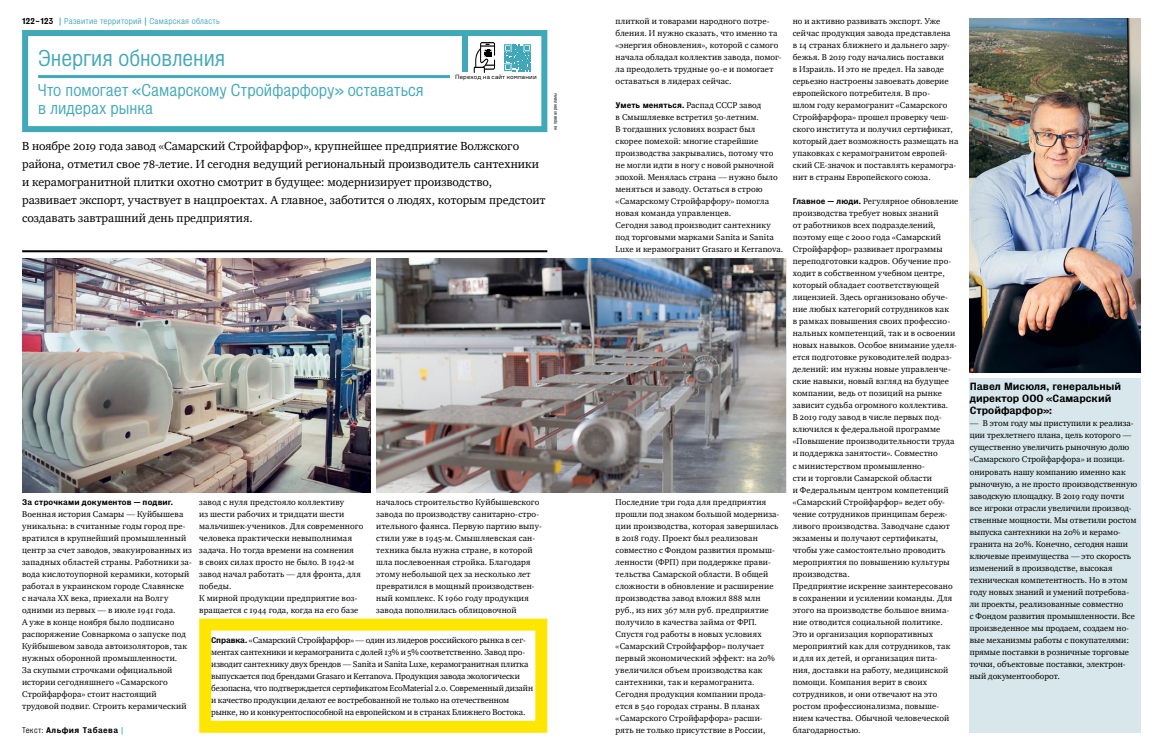
<style>
.page{position:relative;width:1163px;height:752px;background:#fff}
.page>*{position:absolute;margin:0;border:0;box-sizing:border-box;transform-origin:0 0}
.t1{font:24px "Afisha Grot C";color:#41a8b9}
.t2{font:18px/18px "Afisha Grot C";color:#41a8b9}
.t3{font:12px/18px "Charter OSC";color:#000}
.t4{font:11px/12px "Afisha Grot C Bold";color:#000}
.t5{font:9px "Afisha Grot C";letter-spacing:.025em;color:#41a8b9}
.t6{font:8.6px/12px "Charter OSC";letter-spacing:.01em;color:#000}
.t7{font:8.6px/12px "Charter OSC";letter-spacing:-.01em;color:#000}
.t8{font:8.6px "Afisha Grot C Bold";letter-spacing:.015em;color:#000}
.t9{font:8.6px "Afisha Grot C Bold";letter-spacing:.05em;color:#000}
.t10{font:6px "Formular";letter-spacing:.015em;color:#000}
.t11{font:5px "Afisha Grot C";color:#000}
.s1{font-family:"Afisha Grot C Bold";color:#000}
.s2{font-family:"Afisha Grot C Bold"}
.s3{font-family:"Afisha Grot C"}
.s4{color:#41a8b9}
</style>
<div class="page">
<hr style="left:22px;top:250px;width:525px;height:2px;background:#000">
<img style="left:22px;top:258px;width:348px;height:234px">
<img style="left:376px;top:258px;width:409px;height:234px">
<hr style="left:38px;top:75px;width:493px;height:3px;background:#41a8b9">
<div style="left:22px;top:30px;width:525px;height:102px;border:6px solid #41a8b9"></div>
<img style="left:969px;top:18px;width:171px;height:354px">
<div style="left:199px;top:618px;width:348px;height:114px;border:12px solid #ffe600"></div>
<div style="left:969px;top:378px;width:171px;height:354px;background:#d8e7eb"></div>
<div style="left:450px;top:74px;width:87px;height:8px;background:#fff"></div>
<svg style="left:504px;top:71px;width:27px;height:1px"></svg>
<svg style="left:504px;top:44px;width:27px;height:27px"></svg>
<div style="left:462px;top:34px;width:5px;height:38px;background:#41a8b9"></div>
<svg style="left:473px;top:42px;width:22px;height:31px"></svg>
<p class="t5" style="left:22px;top:18px;width:199px"><span class="s1">122–123</span> <span class="s2">|</span> Развитие территорий <span class="s2">|</span> Самарская область</p>
<p class="t6" style="left:615px;top:15px;width:167px">плиткой и товарами народного потре&shy;бления. И нужно сказать, что именно та «энергия обновления», которой с самого начала обладал коллектив завода, помог&shy;ла преодолеть трудные 90-е и помогает оставаться в лидерах сейчас.</p>
<p class="t6" style="left:615px;top:99px;width:169px"><span class="s2">Уметь меняться.</span> Распад СССР завод<br>в Смышляевке встретил 50-летним.<br>В тогдашних условиях возраст был скорее помехой: многие старейшие производства закрывались, потому что не могли идти в ногу с новой рыночной эпохой. Менялась страна — нужно было меняться и заводу. Остаться в строю «Самарскому Стройфарфору» помогла новая команда управленцев.<br>Сегодня завод производит сантехнику под торговыми марками Sanita и Sanita Luxe и керамогранит Grasaro и Kerranova.</p>
<p class="t6" style="left:792px;top:15px;width:167px">но и активно развивать экспорт. Уже сейчас продукция завода представлена<br>в 14 странах ближнего и дальнего зару&shy;бежья. В 2019 году начались поставки<br>в Израиль. И это не предел. На заводе серьезно настроены завоевать доверие европейского потребителя. В про-<br>шлом году керамогранит «Самарского Стройфарфора» прошел проверку чеш&shy;ского института и получил сертификат, который дает возможность размещать на упаковках с керамогранитом европей&shy;ский СЕ-значок и поставлять керамогра&shy;нит в страны Европейского союза.</p>
<p class="t6" style="left:792px;top:195px;width:167px"><span class="s2">Главное — люди.</span> Регулярное обновление производства требует новых знаний<br>от работников всех подразделений, поэтому еще с 2000 года «Самарский Стройфарфор» развивает программы переподготовки кадров. Обучение про&shy;ходит в собственном учебном центре, который обладает соответствующей лицензией. Здесь организовано обуче&shy;ние любых категорий сотрудников как<br>в рамках повышения своих профессио&shy;нальных компетенций, так и в освоении новых навыков. Особое внимание уделя&shy;ется подготовке руководителей подраз&shy;делений: им нужны новые управленче&shy;ские навыки, новый взгляд на будущее компании, ведь от позиций на рынке зависит судьба огромного коллектива.<br>В 2019 году завод в числе первых под&shy;ключился к федеральной программе «Повышение производительности труда и поддержка занятости». Совместно<br>с министерством промышленно-<br>сти и торговли Самарской области<br>и Федеральным центром компетенций «Самарский Стройфарфор» ведет обу&shy;чение сотрудников принципам береж&shy;ливого производства. Заводчане сдают экзамены и получают сертификаты, чтобы уже самостоятельно проводить мероприятия по повышению культуры производства.<br>Предприятие искренне заинтересовано в сохранении и усилении команды. Для этого на производстве большое внима&shy;ние отводится социальной политике.<br>Это и организация корпоративных мероприятий как для сотрудников, так<br>и для их детей, и организация пита-<br>ния, доставки на работу, медицинской помощи. Компания верит в своих сотрудников, и они отвечают на это ростом профессионализма, повыше&shy;нием качества. Обычной человеческой</p>
<h1 class="t1" style="left:38px;top:49px;width:189px">Энергия обновления</h1>
<h2 class="t2" style="left:38px;top:82px;width:387px">Что помогает «Самарскому Стройфарфору» оставаться в лидерах рынка</h2>
<p class="t10" style="left:455px;top:73px;width:83px">Переход на сайт компании</p>
<p class="t11" style="left:553px;top:130px;width:38px;rotate:-90deg">на правах рекламы</p>
<p class="t3" style="left:22px;top:137px;width:525px">В ноябре 2019 года завод «Самарский Стройфарфор», крупнейшее предприятие Волжского района, отметил свое 78-летие. И сегодня ведущий региональный производитель сантехники и керамогранитной плитки охотно смотрит в будущее: модернизирует производство, развивает экспорт, участвует в нацпроектах. А главное, заботится о людях, которым предстоит создавать завтрашний день предприятия.</p>
<p class="t8" style="left:22px;top:498px;width:152px">За строчками документов — подвиг.</p>
<p class="t6" style="left:22px;top:507px;width:171px">Военная история Самары — Куйбышева уникальна: в считанные годы город пре&shy;вратился в крупнейший промышленный центр за счет заводов, эвакуированных из западных областей страны. Работники за&shy;вода кислотоупорной керамики, который работал в украинском городе Славянске<br>с начала XX века, приехали на Волгу одними из первых — в июле 1941 года.<br>А уже в конце ноября было подписано распоряжение Совнаркома о запуске под Куйбышевом завода автоизоляторов, так нужных оборонной промышленности.<br>За скупыми строчками официальной истории сегодняшнего «Самарского Стройфарфора» стоит настоящий трудовой подвиг. Строить керамический</p>
<p class="t6" style="left:199px;top:495px;width:166px">завод с нуля предстояло коллективу<br>из шести рабочих и тридцати шести мальчишек-учеников. Для современного человека практически невыполнимая задача. Но тогда времени на сомнения<br>в своих силах просто не было. В 1942-м завод начал работать — для фронта, для победы.<br>К мирной продукции предприятие воз&shy;вращается с 1944 года, когда на его базе</p>
<p class="t6" style="left:376px;top:495px;width:167px">началось строительство Куйбышевского завода по производству санитарно-стро&shy;ительного фаянса. Первую партию выпу&shy;стили уже в 1945-м. Смышляевская сан&shy;техника была нужна стране, в которой шла послевоенная стройка. Благодаря этому небольшой цех за несколько лет превратился в мощный производствен&shy;ный комплекс. К 1960 году продукция завода пополнилась облицовочной</p>
<p class="t6" style="left:615px;top:495px;width:165px">Последние три года для предприятия прошли под знаком большой модерниза&shy;ции производства, которая завершилась в 2018 году. Проект был реализован совместно с Фондом развития промыш&shy;ленности (ФРП) при поддержке прави&shy;тельства Самарской области. В общей сложности в обновление и расширение производства завод вложил 888 млн руб., из них 367 млн руб. предприятие получило в качества займа от ФРП.<br>Спустя год работы в новых условиях «Самарский Стройфарфор» получает первый экономический эффект: на 20% увеличился объем производства как сантехники, так и керамогранита.<br>Сегодня продукция компании прода&shy;ется в 540 городах страны. В планах «Самарского Стройфарфора» расши&shy;рять не только присутствие в России,</p>
<p class="t7" style="left:211px;top:633px;width:323px"><span class="s2">Справка.</span> «Самарский Стройфарфор» — один из лидеров российского рынка в сег&shy;ментах сантехники и керамогранита с долей 13% и 5% соответственно. Завод про&shy;изводит сантехнику двух брендов — Sanita и Sanita Luxe, керамогранитная плитка выпускается под брендами Grasaro и Kerranova. Продукция завода экологически безопасна, что подтверждается сертификатом ЕсоМаterial 2.0. Современный дизайн и качество продукции делают ее востребованной не только на отечественном рынке, но и конкурентоспособной на европейском и в странах Ближнего Востока.</p>
<p class="t9" style="left:22px;top:726px;width:103px"><span class="s3">Текст:</span> Альфия Табаева <span class="s4">|</span></p>
<p class="t6" style="left:792px;top:723px;width:69px">благодарностью.</p>
<p class="t4" style="left:969px;top:381px;width:153px">Павел Мисюля, генеральный директор ООО «Самарский<br>Стройфарфор»:</p>
<p class="t6" style="left:969px;top:417px;width:169px">— В этом году мы приступили к реализа&shy;ции трехлетнего плана, цель которого — существенно увеличить рыночную долю «Самарского Стройфарфора» и позици&shy;онировать нашу компанию именно как рыночную, а не просто производственную заводскую площадку. В 2019 году почти все игроки отрасли увеличили производ&shy;ственные мощности. Мы ответили ростом выпуска сантехники на 20% и керамо&shy;гранита на 20%. Конечно, сегодня наши ключевые преимущества — это скорость изменений в производстве, высокая техническая компетентность. Но в этом году новых знаний и умений потребова&shy;ли проекты, реализованные совместно<br>с Фондом развития промышленности. Все произведенное мы продаем, создаем но&shy;вые механизмы работы с покупателями: прямые поставки в розничные торговые точки, объектовые поставки, электрон&shy;ный документооборот.</p>
</div>
